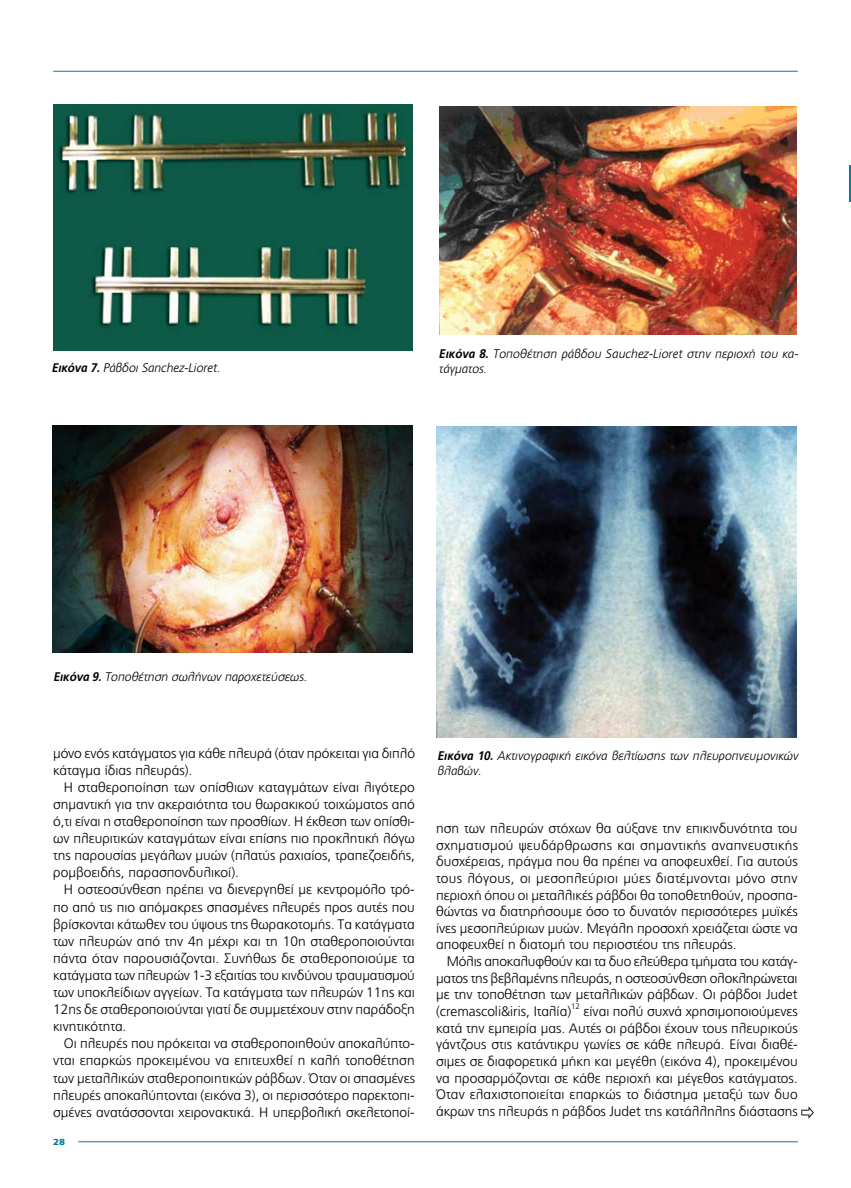
<style>
.page{position:relative;width:851px;height:1188px;background:#fff}
.page>*{position:absolute;margin:0;border:0;box-sizing:border-box;transform-origin:0 0}
.t1{font:300 13.75px/17.1px "PF Catalog";color:#000;text-align:justify}
.t2{font:italic 300 12.5px/15px "PF Catalog";letter-spacing:.005em;color:#000}
.t3{font:900 8.75px "PF Catalog";color:#007da0;scale:1.15 1}
.t4{font:300 8px "PF Catalog";color:#000}
.s1{font-weight:700}
</style>
<div class="page">
<hr style="left:53px;top:71px;width:744px;height:1px;background:#007da0">
<hr style="left:78px;top:1141px;width:719px;height:1px;background:#007da0">
<svg style="left:801px;top:1106px;width:12px;height:12px"></svg>
<img style="left:53px;top:105px;width:359px;height:245px">
<img style="left:439px;top:107px;width:357px;height:227px">
<img style="left:52px;top:425px;width:360px;height:227px">
<img style="left:436px;top:426px;width:360px;height:311px">
<hr style="left:849px;top:165px;width:1px;height:37px;background:#007da0">
<p class="t2" style="left:52px;top:360px;width:170px"><span class="s1">Εικόνα 7.</span> Ράβδοι Sanchez-Lioret.</p>
<p class="t2" style="left:439px;top:346px;width:360px"><span class="s1">Εικόνα 8.</span> Τοποθέτηση ράβδου Sauchez-Lioret στην περιοχή του κα&shy;τάγματος.</p>
<p class="t2" style="left:54px;top:669px;width:255px"><span class="s1">Εικόνα 9.</span> Τοποθέτηση σωλήνων παροχετεύσεως.</p>
<p class="t1" style="left:53px;top:744px;width:363px">μόνο ενός κατάγματος για κάθε πλευρά (όταν πρόκειται για διπλό κάταγμα ίδιας πλευράς).</p>
<p class="t1" style="left:53px;top:778px;width:363px;text-indent:11px">Η σταθεροποίηση των οπίσθιων καταγμάτων είναι λιγότερο σημαντική για την ακεραιότητα του θωρακικού τοιχώματος από ό,τι είναι η σταθεροποίηση των προσθίων. Η έκθεση των οπίσθι&shy;ων πλευριτικών καταγμάτων είναι επίσης πιο προκλητική λόγω της παρουσίας μεγάλων μυών (πλατύς ραχιαίος, τραπεζοειδής, ρομβοειδής, παρασπονδυλικοί).</p>
<p class="t1" style="left:53px;top:881px;width:363px;text-indent:11px">Η οστεοσύνθεση πρέπει να διενεργηθεί με κεντρομόλο τρό&shy;πο από τις πιο απόμακρες σπασμένες πλευρές προς αυτές που βρίσκονται κάτωθεν του ύψους της θωρακοτομής. Τα κατάγματα των πλευρών από την 4η μέχρι και τη 10η σταθεροποιούνται πάντα όταν παρουσιάζονται. Συνήθως δε σταθεροποιούμε τα κατάγματα των πλευρών 1-3 εξαιτίας του κινδύνου τραυματισμού των υποκλείδιων αγγείων. Τα κατάγματα των πλευρών 11ης και 12ης δε σταθεροποιούνται γιατί δε συμμετέχουν στην παράδοξη κινητικότητα.</p>
<p class="t1" style="left:53px;top:1034px;width:363px;text-indent:11px">Οι πλευρές που πρόκειται να σταθεροποιηθούν αποκαλύπτο&shy;νται επαρκώς προκειμένου να επιτευχθεί η καλή τοποθέτηση των μεταλλικών σταθεροποιητικών ράβδων. Όταν οι σπασμένες πλευρές αποκαλύπτονται (εικόνα 3), οι περισσότερο παρεκτοπι&shy;σμένες ανατάσσονται χειρονακτικά. Η υπερβολική σκελετοποί-</p>
<p class="t3" style="left:53px;top:1136px;width:6px">28</p>
<p class="t2" style="left:438px;top:747px;width:362px"><span class="s1">Εικόνα 10.</span> Ακτινογραφική εικόνα βελτίωσης των πλευ-ροπνευμονικών βλα-βών.</p>
<p class="t1" style="left:436px;top:819px;width:363px;line-height:16.6px">ηση των πλευρών στόχων θα αύξανε την επικινδυνότητα του σχηματισμού ψευδάρθρωσης και σημαντικής αναπνευστικής δυσχέρειας, πράγμα που θα πρέπει να αποφευχθεί. Για αυτούς τους λόγους, οι μεσοπλεύριοι μύες διατέμνονται μόνο στην περιοχή όπου οι μεταλλικές ράβδοι θα τοποθετηθούν, προσπα&shy;θώντας να διατηρήσουμε όσο το δυνατόν περισσότερες μυϊκές ίνες μεσοπλεύριων μυών. Μεγάλη προσοχή χρειάζεται ώστε να αποφευχθεί η διατομή του περιοστέου της πλευράς.</p>
<p class="t1" style="left:436px;top:952px;width:363px;line-height:16.6px;text-indent:11px">Μόλις αποκαλυφθούν και τα δυο ελεύθερα τμήματα του κατάγ&shy;ματος της βεβλαμένης πλευράς, η οστεοσύνθεση ολοκληρώνεται με την τοποθέτηση των μεταλλικών ράβδων. Οι ράβδοι Judet (cremascoli&amp;iris, Ιταλία)</p>
<p class="t4" style="left:571px;top:1001px;width:10px">12</p>
<p class="t1" style="left:436px;top:1002px;width:363px;line-height:16.6px;text-indent:147px">είναι πολύ συχνά χρησιμοποιούμενες κατά την εμπειρία μας. Αυτές οι ράβδοι έχουν τους πλευρικούς γάντζους στις κατάντικρυ γωνίες σε κάθε πλευρά. Είναι διαθέ&shy;σιμες σε διαφορετικά μήκη και μεγέθη (εικόνα 4), προκειμένου να προσαρμόζονται σε κάθε περιοχή και μέγεθος κατάγματος.<br>Όταν ελαχιστοποιείται επαρκώς το διάστημα μεταξύ των δυο άκρων της πλευράς η ράβδος Judet της κατάλληλης διάστασης</p>
</div>
